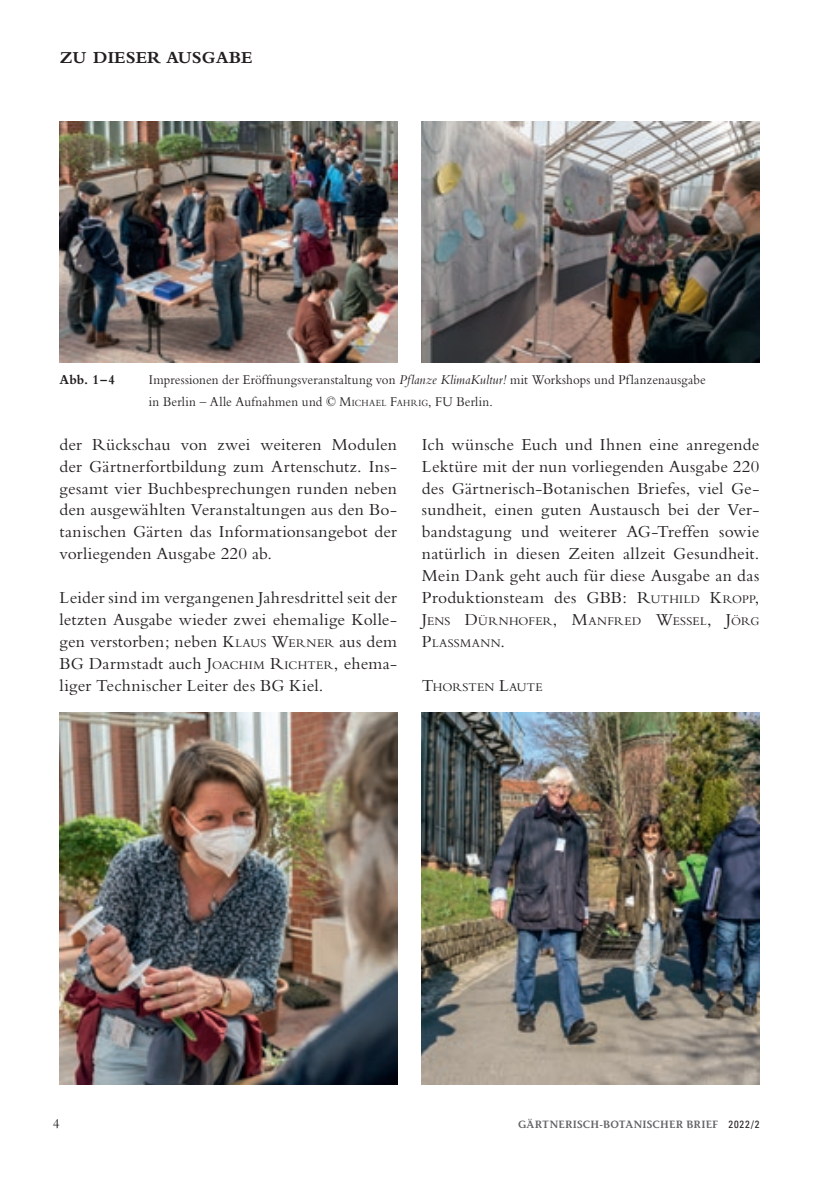
<style>
.page{position:relative;width:819px;height:1191px;background:#fff}
.page>*{position:absolute;margin:0;border:0;box-sizing:border-box;transform-origin:0 0}
.t1{font:17.5px/21.9px "Bembo";letter-spacing:.01em;color:#231f20;text-align:justify}
.t2{font:700 17.5px "Bembo";letter-spacing:.01em;color:#231f20}
.t3{font:14px/21.9px "Bembo";letter-spacing:.015em;color:#231f20;scale:.93 1}
.t4{font:700 14px "Bembo";color:#231f20;scale:.93 1}
.t5{font:14px "Bembo";letter-spacing:.015em;color:#231f20}
.t6{font:12.25px/21.9px "Bembo";letter-spacing:.025em;color:#231f20}
.t7{font:600 10.5px "Stone Informal";letter-spacing:.02em;color:#636366}
.s1{font-style:italic}
.s2{font-style:inherit}
.s3{font-size:9.8px}
.s4{font-size:12.25px}
.s5{font-size:17.5px}
.s6{font-family:"Univers";font-weight:400;font-stretch:condensed;color:#231f20}
</style>
<div class="page">
<img style="left:60px;top:122px;width:337px;height:240px">
<img style="left:422px;top:122px;width:337px;height:240px">
<img style="left:60px;top:712px;width:337px;height:372px">
<img style="left:422px;top:712px;width:337px;height:372px">
<p class="t2" style="left:60px;top:48px;width:194px">ZU DIESER AUSGABE</p>
<p class="t4" style="left:60px;top:372px;width:61px">Abb. 1–4</p>
<p class="t3" style="left:149px;top:368px;width:600px">Impressionen der Eröffnungsveranstaltung von <span class="s1">Pflanze KlimaKultur!</span> mit Workshops und Pflanzenausgabe in Berlin – Alle Aufnahmen und © <span class="s2">M</span><span class="s3">ICHAEL</span> <span class="s2">F</span><span class="s3">AHRIG</span>, FU Berlin.</p>
<p class="t1" style="left:60px;top:433px;width:339px">der Rückschau von zwei weiteren Modulen der Gärtnerfortbildung zum Artenschutz. Ins&shy;gesamt vier Buchbesprechungen runden neben den ausgewählten Veranstaltungen aus den Bo&shy;tanischen Gärten das Informationsangebot der vorliegenden Ausgabe 220 ab.</p>
<p class="t1" style="left:60px;top:586px;width:339px">Leider sind im vergangenen Jahresdrittel seit der letzten Ausgabe wieder zwei ehemalige Kolle&shy;gen verstorben; neben <span class="s2">K</span><span class="s4">LAUS</span> <span class="s2">W</span><span class="s4">ERNER</span> aus dem BG Darmstadt auch <span class="s2">J</span><span class="s4">OACHIM</span> <span class="s2">R</span><span class="s4">ICHTER</span>, ehema&shy;liger Technischer Leiter des BG Kiel.</p>
<p class="t1" style="left:422px;top:433px;width:339px">Ich wünsche Euch und Ihnen eine anregende Lektüre mit der nun vorliegenden Ausgabe 220 des Gärtnerisch-Botanischen Briefes, viel Ge&shy;sundheit, einen guten Austausch bei der Ver&shy;bandstagung und weiterer AG-Treffen sowie natürlich in diesen Zeiten allzeit Gesundheit.<br>Mein Dank geht auch für diese Ausgabe an das Produktionsteam des GBB: <span class="s2">R</span><span class="s4">UTHILD</span> <span class="s2">K</span><span class="s4">ROPP</span><span class="s2">,</span></p>
<p class="t6" style="left:422px;top:610px;width:339px"><span class="s5">J</span>ENS <span class="s5">D</span>ÜRNHOFER<span class="s5">, M</span>ANFRED <span class="s5">W</span>ESSEL<span class="s5">, J</span>ÖRG<br><span class="s5">P</span>LASSMANN<span class="s5">.</span></p>
<p class="t6" style="left:422px;top:675px;width:122px"><span class="s5">T</span>HORSTEN <span class="s5">L</span>AUTE</p>
<p class="t5" style="left:53px;top:1115px;width:8px">4</p>
<p class="t7" style="left:518px;top:1118px;width:243px">GÄRTNERISCH-BOTANISCHER BRIEF <span class="s6">2022/2</span></p>
</div>
